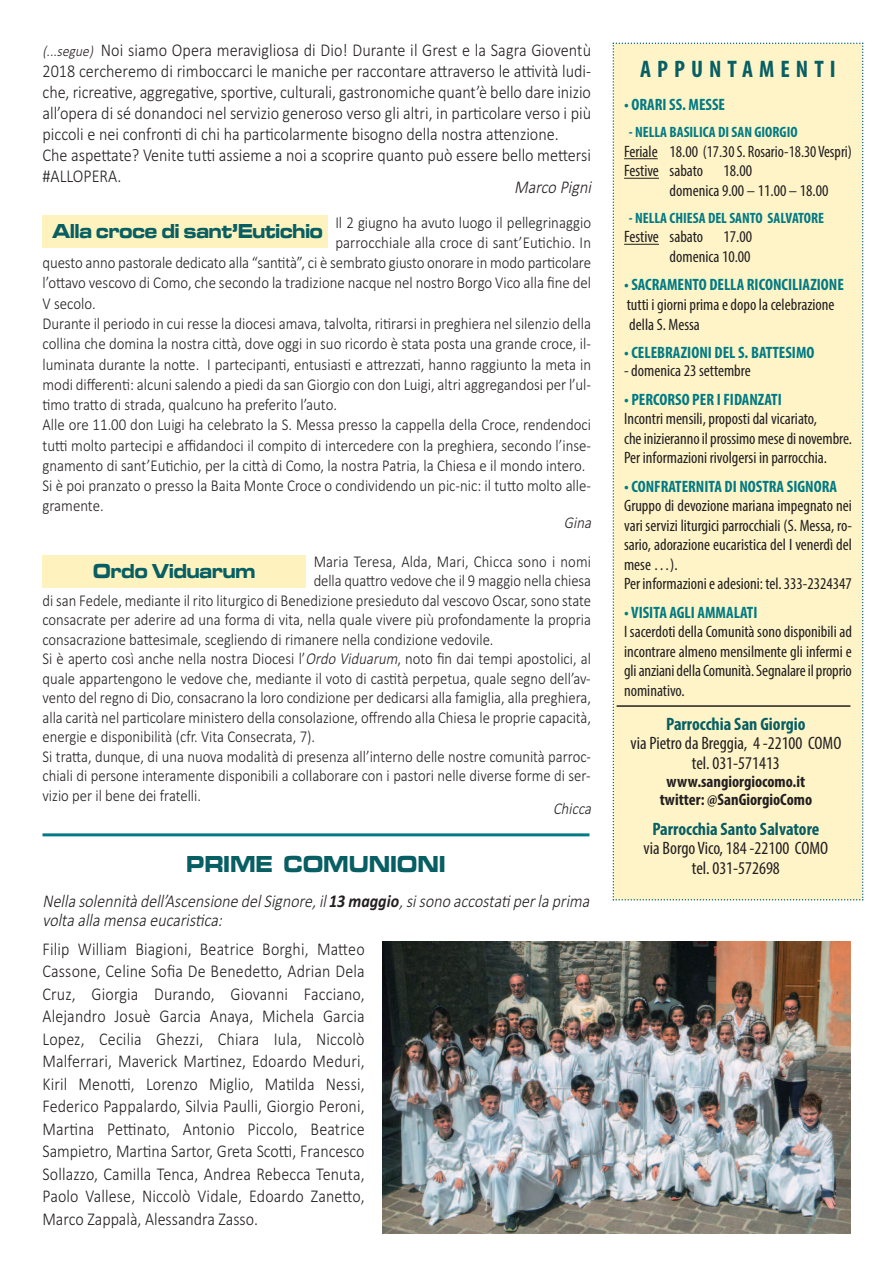
<style>
.page{position:relative;width:893px;height:1276px;background:#fff}
.page>*{position:absolute;margin:0;border:0;box-sizing:border-box;transform-origin:0 0}
.t1{font:24px "Microgramma D Bold Exte";letter-spacing:.025em;color:#075e63;scale:.85 1}
.t2{font:700 condensed 24px "Myriad Pro";letter-spacing:.25em;color:#075e63}
.t3{font:21px "Microgramma D Bold Exte";color:#075e63;scale:.85 1}
.t4{font:300 18px/22.5px "Calibri";color:#231f20;text-align:justify;scale:.89 1}
.t5{font:300 18px/21px "Calibri";color:#231f20;scale:.9 1}
.t6{font:italic 300 18px/19.5px "Calibri";color:#231f20;scale:.89 1}
.t7{font:condensed 18px/19.5px "Myriad Pro";color:#231f20;text-align:center}
.t8{font:700 condensed 18px "Myriad Pro";color:#075e63}
.t9{font:italic 300 18px "Calibri";color:#231f20;scale:.9 1}
.t10{font:300 16.5px "Calibri";color:#231f20;scale:.9 1}
.t11{font:300 16.5px "Calibri";color:#231f20;scale:.89 1}
.t12{font:condensed 16.5px/19.5px "Myriad Pro";color:#231f20}
.t13{font:700 condensed 16.5px "Myriad Pro";color:#007a84}
.t14{font:700 condensed 16.5px/18px "Myriad Pro";color:#231f20;text-align:center}
.t15{font:italic 300 16.5px "Calibri";color:#231f20;scale:.89 1}
.t16{font:italic 300 16.5px "Calibri";color:#231f20;scale:.9 1}
.t17{font:700 condensed 15px "Myriad Pro";color:#007a84}
.s1{font-style:italic;font-size:15px}
.s2{font-style:italic}
.s3{font-weight:700}
</style>
<div class="page">
<div style="left:43px;top:215px;width:285px;height:33px;background:#fef2be"></div>
<div style="left:43px;top:555px;width:263px;height:33px;background:#fef2be"></div>
<div style="left:613px;top:43px;width:250px;height:857px;background:#fef4c8"></div>
<hr style="left:624px;top:158px;width:34px;height:1px;background:#231f20">
<hr style="left:624px;top:178px;width:35px;height:1px;background:#231f20">
<hr style="left:624px;top:244px;width:35px;height:1px;background:#231f20">
<hr style="left:617px;top:705px;width:233px;height:2px;background:#231f20">
<hr style="left:43px;top:833px;width:546px;height:3px;background:#007a84">
<img style="left:383px;top:942px;width:467px;height:291px">
<p class="t5" style="left:43px;top:39px;width:611px"><span class="s1">(...segue)</span> Noi siamo Opera meravigliosa di Dio! Durante il Grest e la Sagra Gioventù 2018 cercheremo di rimboccarci le maniche per raccontare attraverso le attività ludi&shy;che, ricreative, aggregative, sportive, culturali, gastronomiche quant’è bello dare inizio all’opera di sé donandoci nel servizio generoso verso gli altri, in particolare verso i più piccoli e nei confronti di chi ha particolarmente bisogno della nostra attenzione.<br>Che aspettate? Venite tutti assieme a noi a scoprire quanto può essere bello mettersi #ALLOPERA.</p>
<p class="t9" style="left:514px;top:176px;width:91px">Marco Pigni</p>
<p class="t10" style="left:335px;top:212px;width:286px">Il 2 giugno ha avuto luogo il pellegrinaggio</p>
<p class="t10" style="left:335px;top:233px;width:286px">parrocchiale alla croce di sant’Eutichio. In</p>
<p class="t10" style="left:43px;top:253px;width:611px">questo anno pastorale dedicato alla “santità”, ci è sembrato giusto onorare in modo particolare</p>
<p class="t10" style="left:43px;top:273px;width:611px">l’ottavo vescovo di Como, che secondo la tradizione nacque nel nostro Borgo Vico alla fine del</p>
<p class="t10" style="left:43px;top:293px;width:61px">V secolo.</p>
<p class="t10" style="left:43px;top:314px;width:611px">Durante il periodo in cui resse la diocesi amava, talvolta, ritirarsi in preghiera nel silenzio della</p>
<p class="t10" style="left:43px;top:334px;width:611px">collina che domina la nostra città, dove oggi in suo ricordo è stata posta una grande croce, il-</p>
<p class="t10" style="left:43px;top:354px;width:611px">luminata durante la notte. I partecipanti, entusiasti e attrezzati, hanno raggiunto la meta in</p>
<p class="t10" style="left:43px;top:374px;width:611px">modi differenti: alcuni salendo a piedi da san Giorgio con don Luigi, altri aggregandosi per l’ul-</p>
<p class="t10" style="left:43px;top:395px;width:329px">timo tratto di strada, qualcuno ha preferito l’auto.</p>
<p class="t10" style="left:43px;top:415px;width:611px">Alle ore 11.00 don Luigi ha celebrato la S. Messa presso la cappella della Croce, rendendoci</p>
<p class="t10" style="left:43px;top:435px;width:611px">tutti molto partecipi e affidandoci il compito di intercedere con la preghiera, secondo l’inse-</p>
<p class="t10" style="left:43px;top:455px;width:605px">gnamento di sant’Eutichio, per la città di Como, la nostra Patria, la Chiesa e il mondo intero.</p>
<p class="t10" style="left:43px;top:476px;width:611px">Si è poi pranzato o presso la Baita Monte Croce o condividendo un pic-nic: il tutto molto alle-</p>
<p class="t10" style="left:43px;top:496px;width:69px">gramente.</p>
<p class="t16" style="left:564px;top:512px;width:36px">Gina</p>
<p class="t11" style="left:314px;top:551px;width:313px">Maria Teresa, Alda, Mari, Chicca sono i nomi</p>
<p class="t11" style="left:314px;top:571px;width:313px">della quattro vedove che il 9 maggio nella chiesa</p>
<p class="t11" style="left:43px;top:590px;width:618px">di san Fedele, mediante il rito liturgico di Benedizione presieduto dal vescovo Oscar, sono state</p>
<p class="t11" style="left:43px;top:610px;width:618px">consacrate per aderire ad una forma di vita, nella quale vivere più profondamente la propria</p>
<p class="t11" style="left:43px;top:629px;width:508px">consacrazione battesimale, scegliendo di rimanere nella condizione vedovile.</p>
<p class="t11" style="left:43px;top:649px;width:618px">Si è aperto così anche nella nostra Diocesi l’<span class="s2">OrdoViduarum</span>, noto fin dai tempi apostolici, al</p>
<p class="t11" style="left:43px;top:668px;width:617px">quale appartengono le vedove che, mediante il voto di castità perpetua, quale segno dell’av-</p>
<p class="t11" style="left:43px;top:688px;width:618px">vento del regno di Dio, consacrano la loro condizione per dedicarsi alla famiglia, alla preghiera,</p>
<p class="t11" style="left:43px;top:707px;width:618px">alla carità nel particolare ministero della consolazione, offrendo alla Chiesa le proprie capacità,</p>
<p class="t11" style="left:43px;top:727px;width:308px">energie e disponibilità (cfr. Vita Consecrata, 7).</p>
<p class="t11" style="left:43px;top:746px;width:618px">Si tratta, dunque, di una nuova modalità di presenza all’interno delle nostre comunità parroc-</p>
<p class="t11" style="left:43px;top:766px;width:617px">chiali di persone interamente disponibili a collaborare con i pastori nelle diverse forme di ser-</p>
<p class="t11" style="left:43px;top:785px;width:180px">vizio per il bene dei fratelli.</p>
<p class="t15" style="left:553px;top:799px;width:48px">Chicca</p>
<p class="t3" style="left:53px;top:219px;width:319px">Alla croce di sant’Eutichio</p>
<p class="t3" style="left:93px;top:558px;width:192px">Ordo Viduarum</p>
<h1 class="t1" style="left:186px;top:850px;width:306px">PRIME COMUNIONI</h1>
<p class="t6" style="left:43px;top:890px;width:620px">Nella solennità dell’Ascensione del Signore, il <span class="s3">1 3 m aggio</span>, si sono accostati per la prima volta alla mensa eucaristica:</p>
<p class="t4" style="left:42px;top:937px;width:364px">Filip William Biagioni, Beatrice Borghi, Matteo Cassone, Celine Sofia De Benedetto, Adrian Dela Cruz, Giorgia Durando, Giovanni Facciano, Alejandro Josuè Garcia Anaya, Michela Garcia Lopez, Cecilia Ghezzi, Chiara Iula, Niccolò Malferrari, Maverick Martinez, Edoardo Meduri, Kiril Menotti, Lorenzo Miglio, Matilda Nessi, Federico Pappalardo, Silvia Paulli, Giorgio Peroni, Martina Pettinato, Antonio Piccolo, Beatrice Sampietro, Martina Sartor, Greta Scotti, Francesco Sollazzo, Camilla Tenca, Andrea Rebecca Tenuta, Paolo Vallese, Niccolò Vidale, Edoardo Zanetto, Marco Zappalà, Alessandra Zasso.</p>
<h1 class="t2" style="left:640px;top:61px;width:197px">APPUNTAMENTI</h1>
<p class="t13" style="left:624px;top:99px;width:103px">• ORARI SS. MESSE</p>
<p class="t17" style="left:629px;top:127px;width:170px">- NELLA BASILICA DI SAN GIORGIO</p>
<p class="t12" style="left:624px;top:143px;width:229px">Feriale 18.00 (17.30S. Rosario-18.30Vespri)<br>Festive sabato 18.00</p>
<p class="t12" style="left:670px;top:182px;width:160px">domenica 9.00 – 11.00 – 18.00</p>
<p class="t17" style="left:629px;top:213px;width:197px">- NELLA CHIESA DEL SANTO SALVATORE</p>
<p class="t12" style="left:624px;top:229px;width:130px;text-align:right">Festive sabato 17.00 domenica 10.00</p>
<p class="t13" style="left:624px;top:279px;width:221px">• SACRAMENTO DELLA RICONCILIAZIONE</p>
<p class="t12" style="left:627px;top:296px;width:209px">tutti i giorni prima e dopo la celebrazione della S. Messa</p>
<p class="t13" style="left:624px;top:346px;width:192px">• CELEBRAZIONI DEL S. BATTESIMO</p>
<p class="t12" style="left:624px;top:362px;width:128px">- domenica 23 settembre</p>
<p class="t13" style="left:624px;top:393px;width:159px">• PERCORSO PER I FIDANZATI</p>
<p class="t12" style="left:624px;top:410px;width:229px">Incontri mensili, proposti dal vicariato, cheinizierannoilprossimomesedi novembre.<br>Per informazioni rivolgersi in parrocchia.</p>
<p class="t13" style="left:624px;top:480px;width:214px">• CONFRATERNITA DI NOSTRA SIGNORA</p>
<p class="t12" style="left:624px;top:497px;width:230px">Gruppo di devozione mariana impegnato nei vari servizi liturgici parrocchiali (S. Messa, ro&shy;sario, adorazione eucaristica del I venerdì del mese …).<br>Per informazionieadesioni: tel.333-2324347</p>
<p class="t13" style="left:624px;top:606px;width:135px">• VISITA AGLI AMMALATI</p>
<p class="t12" style="left:624px;top:623px;width:229px;text-align:justify">I sacerdoti della Comunità sono disponibili ad incontrare almeno mensilmente gli infermi e glianzianidellaComunità.Segnalareilproprio nominativo.</p>
<p class="t8" style="left:666px;top:717px;width:141px">Parrocchia San Giorgio</p>
<p class="t7" style="left:630px;top:735px;width:212px">via Pietro da Breggia, 4 -22100 COMO tel. 031-571413</p>
<p class="t14" style="left:660px;top:773px;width:154px">www.sangiorgiocomo.it twitter: @SanGiorgioComo</p>
<p class="t8" style="left:652px;top:822px;width:169px">Parrocchia Santo Salvatore</p>
<p class="t7" style="left:644px;top:840px;width:186px">via Borgo Vico, 184 -22100 COMO tel. 031-572698</p>
</div>
